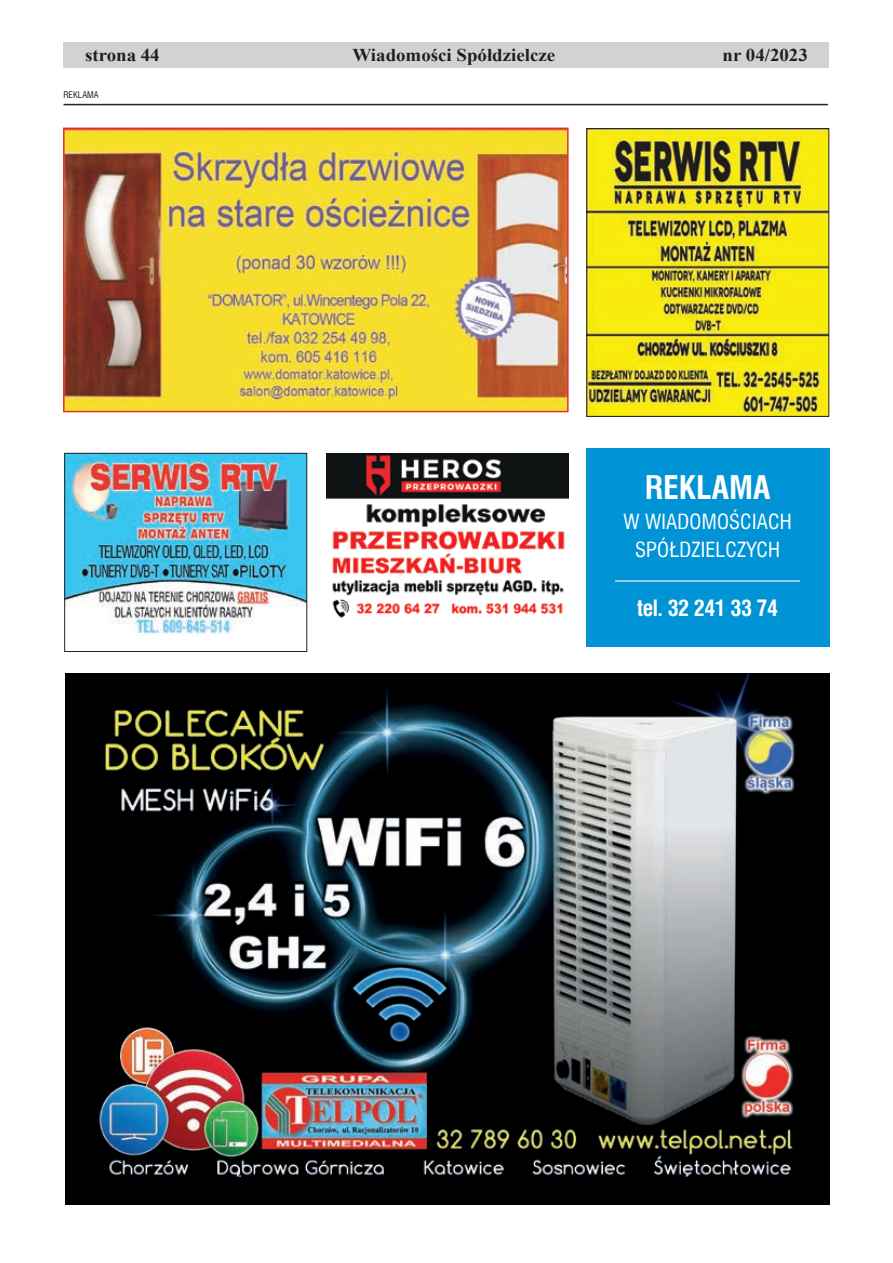
<style>
.page{position:relative;width:893px;height:1263px;background:#fff}
.page>*{position:absolute;margin:0;border:0;box-sizing:border-box;transform-origin:0 0}
.t1{font:700 31.8px "Swis 721 Cn EU";color:#fff}
.t2{font:700 21.9px "Swis 721 Cn EU";letter-spacing:-.02em;color:#fff}
.t3{font:20.4px/27.5px "Swis 721 Cn EU";letter-spacing:.01em;color:#fff;text-align:center}
.t4{font:700 18px "Times New Roman";color:#231f20;scale:1.05 1}
.t5{font:9px "Swis 721 Cn EU";color:#231f20}
</style>
<div class="page">
<div style="left:64px;top:42px;width:765px;height:26px;background:#d1d2d4"></div>
<img style="left:588px;top:130px;width:239px;height:285px">
<div style="left:586px;top:128px;width:243px;height:289px;border:1px solid #231f20"></div>
<img style="left:66px;top:131px;width:500px;height:278px">
<div style="left:63px;top:128px;width:506px;height:284px;border:2px solid #e62e33"></div>
<hr style="left:64px;top:104px;width:764px;height:1px;background:#231f20">
<img style="left:326px;top:453px;width:243px;height:165px">
<img style="left:66px;top:455px;width:239px;height:180px">
<div style="left:64px;top:453px;width:243px;height:199px;border:1px solid #231f20"></div>
<div style="left:586px;top:448px;width:243px;height:198px;background:#0093d6"></div>
<hr style="left:615px;top:580px;width:185px;height:2px;background:#fff">
<img style="left:65px;top:674px;width:764px;height:530px">
<p class="t4" style="left:85px;top:42px;width:73px">strona 44</p>
<p class="t4" style="left:352px;top:42px;width:195px">Wiadomości Spółdzielcze</p>
<p class="t4" style="left:723px;top:42px;width:83px">nr 04/2023</p>
<p class="t5" style="left:63px;top:89px;width:37px">REKLAMA</p>
<h1 class="t1" style="left:645px;top:468px;width:127px">REKLAMA</h1>
<p class="t3" style="left:623px;top:508px;width:170px">W WIADOMOŚCIACH<br>SPÓŁDZIELCZYCH</p>
<p class="t2" style="left:637px;top:595px;width:142px">tel. 32 241 33 74</p>
</div>
